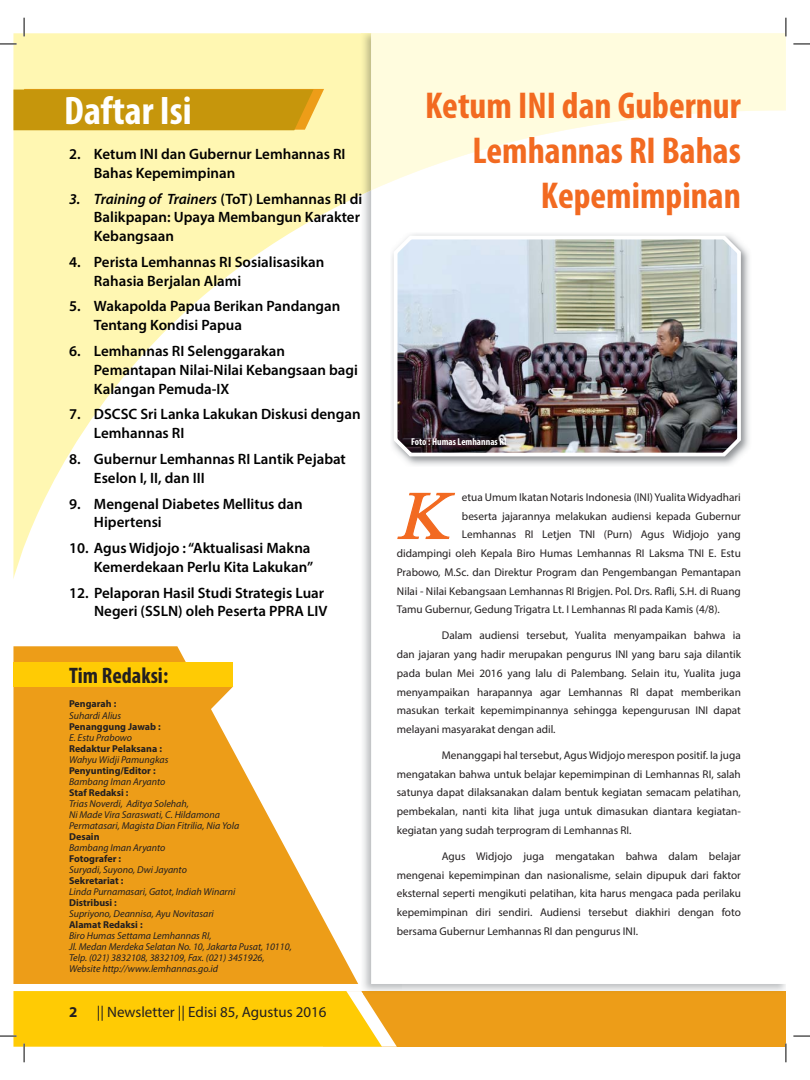
<style>
.page{position:relative;width:810px;height:1080px;background:#fff}
.page>*{position:absolute;margin:0;border:0;box-sizing:border-box;transform-origin:0 0}
.t1{font:italic 67.88px "Iskoola Pota";color:#f26a21;scale:1.04 1}
.t2{font:700 condensed 40px "Myriad Pro";color:#fff}
.t3{font:700 condensed 37.5px/45px "Myriad Pro";color:#f26a21;text-align:right}
.t4{font:700 condensed 22.5px "Myriad Pro";color:#231f20}
.t5{font:600 15px/18.8px "Myriad Pro";color:#000}
.t6{font:15px "Myriad Pro";color:#231f20}
.t7{font:700 15px "Myriad Pro";color:#231f20}
.t8{font:11.25px/18.8px "Myriad Pro";color:#231f20;text-align:justify}
.t9{font:italic 10px/11px "Myriad Pro";color:#231f20}
.t10{font:700 10px "Myriad Pro";color:#231f20}
.t11{font:700 condensed 10px "Myriad Pro";color:#fff}
.s1{font-style:italic}
</style>
<div class="page">
<div style="left:324px;top:991px;width:462px;height:56px;background:#ed9d18"></div>
<svg style="left:13px;top:33px;width:348px;height:546px;fill:#fff7b2"></svg>
<svg style="left:371px;top:33px;width:415px;height:157px;fill:#fffcde"></svg>
<svg style="left:13px;top:646px;width:345px;height:338px;fill:#ed9d18"></svg>
<svg style="left:397px;top:492px;width:58px;height:48px"></svg>
<div style="left:13px;top:662px;width:220px;height:24px;background:#ffcb04"></div>
<svg style="left:13px;top:89px;width:311px;height:41px;background:#c99912"></svg>
<img style="left:390px;top:247px;width:359px;height:218px">
<img style="left:392px;top:234px;width:351px;height:224px">
<svg style="left:0;top:43px;width:17px;height:2px"></svg>
<svg style="left:793px;top:43px;width:17px;height:2px"></svg>
<svg style="left:793px;top:1035px;width:17px;height:2px"></svg>
<svg style="left:23px;top:18px;width:2px;height:18px"></svg>
<svg style="left:0;top:991px;width:397px;height:71px"></svg>
<svg style="left:785px;top:18px;width:2px;height:18px"></svg>
<svg style="left:785px;top:1044px;width:2px;height:18px"></svg>
<h2 class="t2" style="left:64px;top:95px;width:129px">Daftar Isi</h2>
<h3 class="t5" style="left:94px;top:146px;width:253px;text-indent:-25px">2. Ketum INI dan Gubernur Lemhannas RI<br>Bahas Kepemimpinan</h3>
<h3 class="t5" style="left:94px;top:190px;width:270px;text-indent:-25px"><span class="s1">3. Training of Trainers</span> (ToT) Lemhannas RI di<br>Balikpapan: Upaya Membangun Karakter<br>Kebangsaan</h3>
<h3 class="t5" style="left:94px;top:253px;width:232px;text-indent:-25px">4. Perista Lemhannas RI Sosialisasikan<br>Rahasia Berjalan Alami</h3>
<h3 class="t5" style="left:94px;top:298px;width:248px;text-indent:-25px">5. Wakapolda Papua Berikan Pandangan<br>Tentang Kondisi Papua</h3>
<h3 class="t5" style="left:94px;top:343px;width:266px;text-indent:-25px">6. Lemhannas RI Selenggarakan<br>Pemantapan Nilai-Nilai Kebangsaan bagi<br>Kalangan Pemuda-IX</h3>
<h3 class="t5" style="left:94px;top:406px;width:268px;text-indent:-25px">7. DSCSC Sri Lanka Lakukan Diskusi dengan<br>Lemhannas RI</h3>
<h3 class="t5" style="left:94px;top:451px;width:253px;text-indent:-25px">8. Gubernur Lemhannas RI Lantik Pejabat<br>Eselon I, II, dan III</h3>
<h3 class="t5" style="left:94px;top:495px;width:210px;text-indent:-25px">9. Mengenal Diabetes Mellitus dan<br>Hipertensi</h3>
<h3 class="t5" style="left:69px;top:540px;width:246px;text-align:right">10. Agus Widjojo : “Aktualisasi Makna<br>Kemerdekaan Perlu Kita Lakukan”</h3>
<h3 class="t5" style="left:69px;top:584px;width:260px;text-align:right">12. Pelaporan Hasil Studi Strategis Luar<br>Negeri (SSLN) oleh Peserta PPRA LIV</h3>
<h3 class="t4" style="left:69px;top:667px;width:101px">Tim Redaksi:</h3>
<p class="t10" style="left:69px;top:700px;width:49px">Pengarah :</p>
<p class="t9" style="left:69px;top:710px;width:54px">Suhardi Alius</p>
<p class="t10" style="left:69px;top:722px;width:93px">Penanggung Jawab :</p>
<p class="t9" style="left:69px;top:732px;width:65px">E. Estu Prabowo</p>
<p class="t10" style="left:69px;top:744px;width:94px">Redaktur Pelaksana :</p>
<p class="t9" style="left:69px;top:754px;width:101px">Wahyu Widji Pamungkas</p>
<p class="t10" style="left:69px;top:767px;width:88px">Penyunting/Editor :</p>
<p class="t9" style="left:69px;top:777px;width:98px">Bambang Iman Aryanto</p>
<p class="t10" style="left:69px;top:789px;width:61px">Staf Redaksi :</p>
<p class="t9" style="left:69px;top:799px;width:172px">Trias Noverdi, Aditya Solehah,<br>Ni Made Vira Saraswati, C. Hildamona<br>Permatasari, Magista Dian Fitrilia, Nia Yola</p>
<p class="t10" style="left:69px;top:833px;width:32px">Desain</p>
<p class="t9" style="left:69px;top:843px;width:98px">Bambang Iman Aryanto</p>
<p class="t10" style="left:69px;top:855px;width:54px">Fotografer :</p>
<p class="t9" style="left:69px;top:865px;width:119px">Suryadi, Suyono, Dwi Jayanto</p>
<p class="t10" style="left:69px;top:877px;width:56px">Sekretariat :</p>
<p class="t9" style="left:69px;top:887px;width:168px">Linda Purnamasari, Gatot, Indiah Winarni</p>
<p class="t10" style="left:69px;top:899px;width:49px">Distribusi :</p>
<p class="t9" style="left:69px;top:909px;width:146px">Supriyono, Deannisa, Ayu Novitasari</p>
<p class="t10" style="left:69px;top:921px;width:75px">Alamat Redaksi :</p>
<p class="t9" style="left:69px;top:931px;width:224px">Biro Humas Settama Lemhannas RI,<br>Jl. Medan Merdeka Selatan No. 10, Jakarta Pusat, 10110, Telp. (021) 3832108, 3832109, Fax. (021) 3451926, Website http://www.lemhannas.go.id</p>
<h3 class="t7" style="left:69px;top:1006px;width:10px">2</h3>
<h3 class="t6" style="left:97px;top:1006px;width:231px">|| Newsletter || Edisi 85, Agustus 2016</h3>
<h3 class="t3" style="left:425px;top:85px;width:317px">Ketum INI dan Gubernur<br>Lemhannas RI Bahas<br>Kepemimpinan</h3>
<p class="t11" style="left:411px;top:438px;width:97px">Foto : Humas Lemhannas RI</p>
<h1 class="t1" style="left:397px;top:478px;width:70px">K</h1>
<p class="t8" style="left:462px;top:488px;width:280px">etua Umum Ikatan Notaris Indonesia (INI) Yualita Widyadhari</p>
<p class="t8" style="left:462px;top:507px;width:280px">beserta jajarannya melakukan audiensi kepada Gubernur</p>
<p class="t8" style="left:462px;top:526px;width:280px">Lemhannas RI Letjen TNI (Purn) Agus Widjojo yang</p>
<p class="t8" style="left:397px;top:545px;width:346px">didampingi oleh Kepala Biro Humas Lemhannas RI Laksma TNI E. Estu</p>
<p class="t8" style="left:397px;top:563px;width:346px">Prabowo, M.Sc. dan Direktur Program dan Pengembangan Pemantapan</p>
<p class="t8" style="left:397px;top:582px;width:346px">Nilai - Nilai Kebangsaan Lemhannas RI Brigjen. Pol. Drs. Rafli, S.H. di Ruang</p>
<p class="t8" style="left:397px;top:601px;width:325px">Tamu Gubernur, Gedung Trigatra Lt. I Lemhannas RI pada Kamis (4/8).</p>
<p class="t8" style="left:397px;top:627px;width:346px;text-indent:45px">Dalam audiensi tersebut, Yualita menyampaikan bahwa ia dan jajaran yang hadir merupakan pengurus INI yang baru saja dilantik pada bulan Mei 2016 yang lalu di Palembang. Selain itu, Yualita juga menyampaikan harapannya agar Lemhannas RI dapat memberikan masukan terkait kepemimpinannya sehingga kepengurusan INI dapat melayani masyarakat dengan adil.</p>
<p class="t8" style="left:397px;top:746px;width:346px;text-indent:45px">Menanggapi hal tersebut, Agus Widjojo merespon positif. Ia juga mengatakan bahwa untuk belajar kepemimpinan di Lemhannas RI, salah satunya dapat dilaksanakan dalam bentuk kegiatan semacam pelatihan, pembekalan, nanti kita lihat juga untuk dimasukan diantara kegiatan&shy;kegiatan yang sudah terprogram di Lemhannas RI.</p>
<p class="t8" style="left:397px;top:847px;width:346px;text-indent:45px">Agus Widjojo juga mengatakan bahwa dalam belajar mengenai kepemimpinan dan nasionalisme, selain dipupuk dari faktor eksternal seperti mengikuti pelatihan, kita harus mengaca pada perilaku kepemimpinan diri sendiri. Audiensi tersebut diakhiri dengan foto bersama Gubernur Lemhannas RI dan pengurus INI.</p>
</div>
